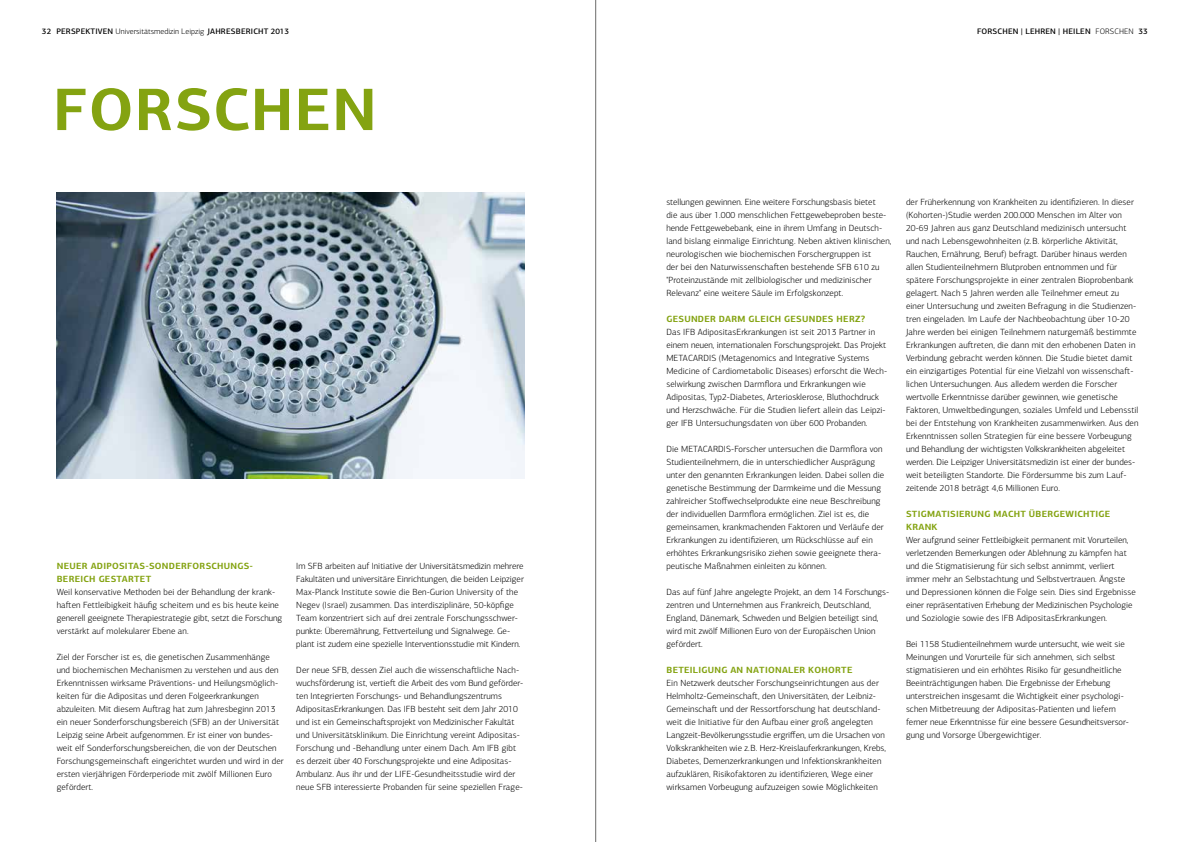
<style>
.page{position:relative;width:1191px;height:842px;background:#fff}
.page>*{position:absolute;margin:0;border:0;box-sizing:border-box;transform-origin:0 0}
.t1{font:700 60px "PF Agora Sans Pro";letter-spacing:.02em;color:#84a311}
.t2{font:300 9px/13px "PF Agora Sans Pro";letter-spacing:.01em;color:#000}
.t3{font:700 9px/13px "PF Agora Sans Pro";letter-spacing:.03em;color:#84a311}
.t4{font:500 8px "PF Agora Sans Pro";letter-spacing:.02em;color:#000}
.s1{font-weight:300}
</style>
<div class="page">
<img style="left:57px;top:192px;width:467px;height:286px">
<hr style="left:595px;top:0;width:1px;height:842px;background:#878786">
<p class="t4" style="left:42px;top:27px;width:249px">32 PERSPEKTIVEN <span class="s1">Universitätsmedizin Leipzig</span> JAHRESBERICHT 2013</p>
<p class="t4" style="left:977px;top:27px;width:172px">FORSCHEN | LEHREN | HEILEN <span class="s1">FORSCHEN</span> 33</p>
<h1 class="t1" style="left:53px;top:71px;width:325px">FORSCHEN</h1>
<p class="t3" style="left:57px;top:559px;width:198px">NEUER ADIPOSITAS-SONDERFORSCHUNGS-<br>BEREICH GESTARTET</p>
<p class="t2" style="left:57px;top:586px;width:227px">Weil konservative Methoden bei der Behandlung der krank&shy;haften Fettleibigkeit häufig scheitern und es bis heute keine generell geeignete Therapiestrategie gibt, setzt die Forschung verstärkt auf molekularer Ebene an.</p>
<p class="t2" style="left:57px;top:651px;width:228px">Ziel der Forscher ist es, die genetischen Zusammenhänge und biochemischen Mechanismen zu verstehen und aus den Erkenntnissen wirksame Präventions- und Heilungsmöglich&shy;keiten für die Adipositas und deren Folgeerkrankungen abzuleiten. Mit diesem Auftrag hat zum Jahresbeginn 2013 ein neuer Sonderforschungsbereich (SFB) an der Universität Leipzig seine Arbeit aufgenommen. Er ist einer von bundes&shy;weit elf Sonderforschungsbereichen, die von der Deutschen Forschungsgemeinschaft eingerichtet wurden und wird in der ersten vierjährigen Förderperiode mit zwölf Millionen Euro gefördert.</p>
<p class="t2" style="left:296px;top:560px;width:229px">Im SFB arbeiten auf Initiative der Universitätsmedizin mehrere Fakultäten und universitäre Einrichtungen, die beiden Leipziger Max-Planck Institute sowie die Ben-Gurion University of the Negev (Israel) zusammen. Das interdisziplinäre, 50-köpfige Team konzentriert sich auf drei zentrale Forschungsschwer&shy;punkte: Überernährung, Fettverteilung und Signalwege. Ge&shy;plant ist zudem eine spezielle Interventionsstudie mit Kindern.</p>
<p class="t2" style="left:296px;top:664px;width:228px">Der neue SFB, dessen Ziel auch die wissenschaftliche Nach&shy;wuchsförderung ist, vertieft die Arbeit des vom Bund geförder&shy;ten Integrierten Forschungs- und Behandlungszentrums AdipositasErkrankungen. Das IFB besteht seit dem Jahr 2010 und ist ein Gemeinschaftsprojekt von Medizinischer Fakultät und Universitätsklinikum. Die Einrichtung vereint Adipositas-Forschung und -Behandlung unter einem Dach. Am IFB gibt es derzeit über 40 Forschungsprojekte und eine Adipositas-Ambulanz. Aus ihr und der LIFE-Gesundheitsstudie wird der neue SFB interessierte Probanden für seine speziellen Frage-</p>
<p class="t2" style="left:666px;top:196px;width:226px">stellungen gewinnen. Eine weitere Forschungsbasis bietet<br>die aus über 1.000 menschlichen Fettgewebeproben beste&shy;hende Fettgewebebank, eine in ihrem Umfang in Deutsch&shy;land bislang einmalige Einrichtung. Neben aktiven klinischen, neurologischen wie biochemischen Forschergruppen ist<br>der bei den Naturwissenschaften bestehende SFB 610 zu "Proteinzustände mit zellbiologischer und medizinischer Relevanz" eine weitere Säule im Erfolgskonzept.</p>
<p class="t3" style="left:666px;top:312px;width:200px">GESUNDER DARM GLEICH GESUNDES HERZ?</p>
<p class="t2" style="left:666px;top:326px;width:222px">Das IFB AdipositasErkrankungen ist seit 2013 Partner in einem neuen, internationalen Forschungsprojekt. Das Projekt METACARDIS (Metagenomics and Integrative Systems Medicine of Cardiometabolic Diseases) erforscht die Wech&shy;selwirkung zwischen Darmflora und Erkrankungen wie Adipositas, Typ2-Diabetes, Arteriosklerose, Bluthochdruck und Herzschwäche. Für die Studien liefert allein das Leipzi&shy;ger IFB Untersuchungsdaten von über 600 Probanden.</p>
<p class="t2" style="left:666px;top:442px;width:219px">Die METACARDIS-Forscher untersuchen die Darmflora von Studienteilnehmern, die in unterschiedlicher Ausprägung unter den genannten Erkrankungen leiden. Dabei sollen die genetische Bestimmung der Darmkeime und die Messung zahlreicher Stoffwechselprodukte eine neue Beschreibung der individuellen Darmflora ermöglichen. Ziel ist es, die gemeinsamen, krankmachenden Faktoren und Verläufe der Erkrankungen zu identifizieren, um Rückschlüsse auf ein erhöhtes Erkrankungsrisiko ziehen sowie geeignete thera&shy;peutische Maßnahmen einleiten zu können.</p>
<p class="t2" style="left:666px;top:585px;width:224px">Das auf fünf Jahre angelegte Projekt, an dem 14 Forschungs&shy;zentren und Unternehmen aus Frankreich, Deutschland, England, Dänemark, Schweden und Belgien beteiligt sind, wird mit zwölf Millionen Euro von der Europäischen Union gefördert.</p>
<p class="t3" style="left:666px;top:663px;width:187px">BETEILIGUNG AN NATIONALER KOHORTE</p>
<p class="t2" style="left:666px;top:676px;width:221px">Ein Netzwerk deutscher Forschungseinrichtungen aus der Helmholtz-Gemeinschaft, den Universitäten, der Leibniz-Gemeinschaft und der Ressortforschung hat deutschland&shy;weit die Initiative für den Aufbau einer groß angelegten Langzeit-Bevölkerungsstudie ergriffen, um die Ursachen von Volkskrankheiten wie z.B. Herz-Kreislauferkrankungen, Krebs, Diabetes, Demenzerkrankungen und Infektionskrankheiten aufzuklären, Risikofaktoren zu identifizieren, Wege einer wirksamen Vorbeugung aufzuzeigen sowie Möglichkeiten</p>
<p class="t2" style="left:906px;top:196px;width:234px">der Früherkennung von Krankheiten zu identifizieren. In dieser (Kohorten-)Studie werden 200.000 Menschen im Alter von 20-69 Jahren aus ganz Deutschland medizinisch untersucht und nach Lebensgewohnheiten (z.B. körperliche Aktivität, Rauchen, Ernährung, Beruf) befragt. Darüber hinaus werden allen Studienteilnehmern Blutproben entnommen und für spätere Forschungsprojekte in einer zentralen Bioprobenbank gelagert. Nach 5 Jahren werden alle Teilnehmer erneut zu einer Untersuchung und zweiten Befragung in die Studienzen&shy;tren eingeladen. Im Laufe der Nachbeobachtung über 10-20<br>Jahre werden bei einigen Teilnehmern naturgemäß bestimmte Erkrankungen auftreten, die dann mit den erhobenen Daten in Verbindung gebracht werden können. Die Studie bietet damit ein einzigartiges Potential für eine Vielzahl von wissenschaft&shy;lichen Untersuchungen. Aus alledem werden die Forscher wertvolle Erkenntnisse darüber gewinnen, wie genetische Faktoren, Umweltbedingungen, soziales Umfeld und Lebensstil bei der Entstehung von Krankheiten zusammenwirken. Aus den Erkenntnissen sollen Strategien für eine bessere Vorbeugung und Behandlung der wichtigsten Volkskrankheiten abgeleitet werden. Die Leipziger Universitätsmedizin ist einer der bundes&shy;weit beteiligten Standorte. Die Fördersumme bis zum Lauf&shy;zeitende 2018 beträgt 4,6 Millionen Euro.</p>
<p class="t3" style="left:906px;top:507px;width:206px">STIGMATISIERUNG MACHT ÜBERGEWICHTIGE<br>KRANK</p>
<p class="t2" style="left:906px;top:533px;width:231px">Wer aufgrund seiner Fettleibigkeit permanent mit Vorurteilen, verletzenden Bemerkungen oder Ablehnung zu kämpfen hat und die Stigmatisierung für sich selbst annimmt, verliert immer mehr an Selbstachtung und Selbstvertrauen. Ängste und Depressionen können die Folge sein. Dies sind Ergebnisse einer repräsentativen Erhebung der Medizinischen Psychologie und Soziologie sowie des IFB AdipositasErkrankungen.</p>
<p class="t2" style="left:906px;top:637px;width:224px">Bei 1158 Studienteilnehmern wurde untersucht, wie weit sie Meinungen und Vorurteile für sich annehmen, sich selbst stigmatisieren und ein erhöhtes Risiko für gesundheitliche Beeinträchtigungen haben. Die Ergebnisse der Erhebung unterstreichen insgesamt die Wichtigkeit einer psychologi&shy;schen Mitbetreuung der Adipositas-Patienten und liefern ferner neue Erkenntnisse für eine bessere Gesundheitsversor&shy;gung und Vorsorge Übergewichtiger.</p>
</div>
